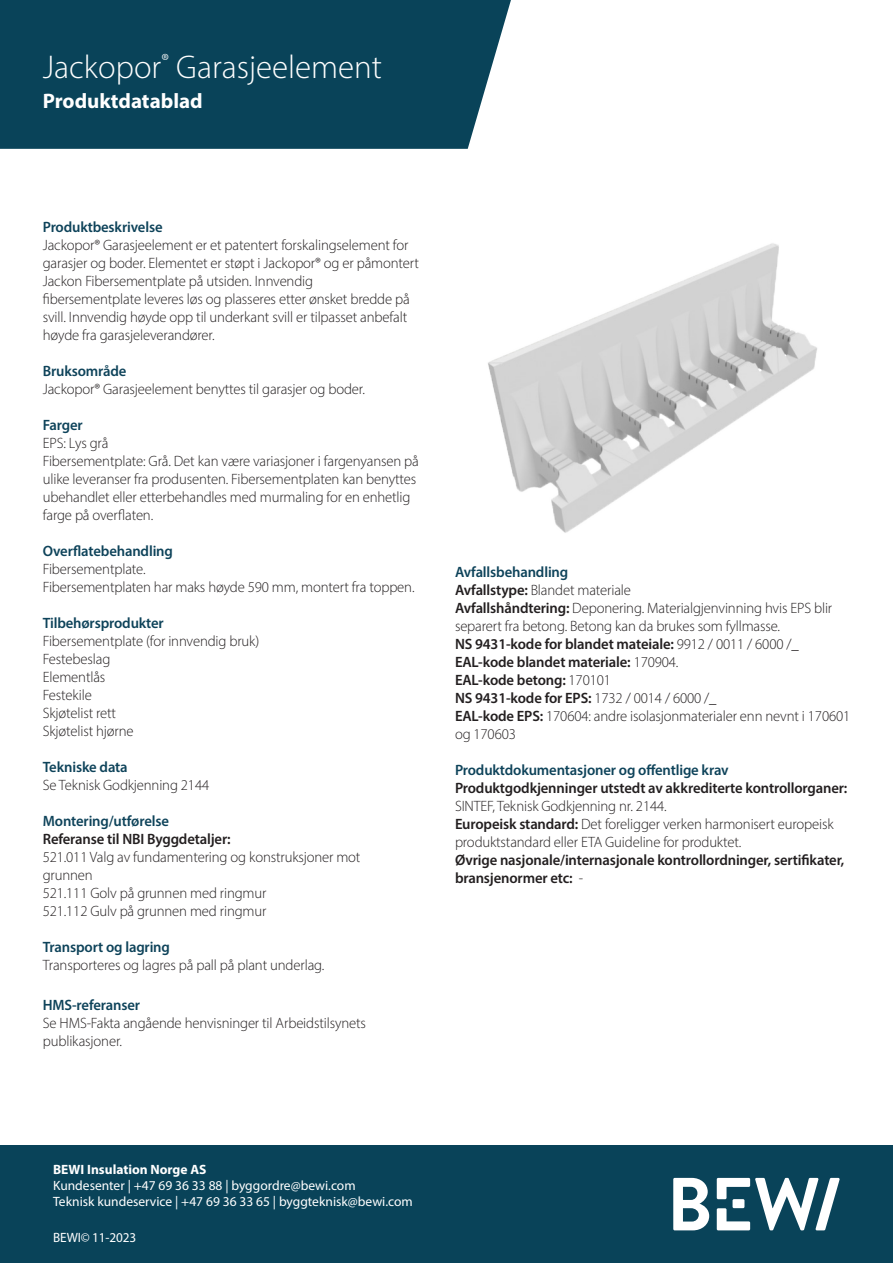
<style>
.page{position:relative;width:893px;height:1263px;background:#fff}
.page>*{position:absolute;margin:0;border:0;box-sizing:border-box;transform-origin:0 0}
.t1{font:300 33px "Myriad Pro";color:#fff}
.t2{font:700 21px "Myriad Pro";color:#fff}
.t3{font:300 15px/18px "Myriad Pro";letter-spacing:-.01em;color:#231f20}
.t4{font:600 15px "Myriad Pro";letter-spacing:-.01em;color:#0e435a}
.t5{font:600 15px/18px "Myriad Pro";letter-spacing:-.01em;color:#231f20}
.t6{font:13.5px/16.2px "Myriad Pro";color:#fff}
.t7{font:700 13.5px "Myriad Pro";color:#fff}
.s1{font-weight:600;color:#0e435a}
.s2{font-weight:600}
.s3{font-weight:300}
</style>
<div class="page">
<div style="left:0;top:1145px;width:893px;height:118px;background:#094359"></div>
<svg style="left:673px;top:1178px;width:36px;height:52px"></svg>
<svg style="left:717px;top:1178px;width:123px;height:52px"></svg>
<div style="left:0;top:0;width:511px;height:149px;background:#094359"></div>
<img style="left:488px;top:243px;width:329px;height:290px">
<h1 class="t1" style="left:43px;top:47px;width:341px">Jackopor<sup>®</sup> Garasjeelement</h1>
<h2 class="t2" style="left:43px;top:87px;width:161px">Produktdatablad</h2>
<p class="t4" style="left:43px;top:218px;width:121px">Produktbeskrivelse</p>
<p class="t3" style="left:43px;top:236px;width:378px">Jackopor® Garasjeelement er et patentert forskalingselement for garasjer og boder. Elementet er støpt i Jackopor® og er påmontert Jackon Fibersementplate på utsiden. Innvendig<br>fibersementplate leveres løs og plasseres etter ønsket bredde på svill. Innvendig høyde opp til underkant svill er tilpasset anbefalt høyde fra garasjeleverandører.</p>
<p class="t4" style="left:43px;top:362px;width:85px">Bruksområde</p>
<p class="t3" style="left:43px;top:380px;width:324px">Jackopor® Garasjeelement benyttes til garasjer og boder.</p>
<p class="t4" style="left:43px;top:416px;width:41px">Farger</p>
<p class="t3" style="left:43px;top:434px;width:378px">EPS: Lys grå<br>Fibersementplate: Grå. Det kan være variasjoner i fargenyansen på ulike leveranser fra produsenten. Fibersementplaten kan benyttes ubehandlet eller etterbehandles med murmaling for en enhetlig farge på overflaten.</p>
<p class="t4" style="left:43px;top:542px;width:132px">Overflatebehandling</p>
<p class="t3" style="left:43px;top:560px;width:373px">Fibersementplate.<br>Fibersementplaten har maks høyde 590 mm, montert fra toppen.</p>
<p class="t4" style="left:43px;top:614px;width:123px">Tilbehørsprodukter</p>
<p class="t3" style="left:43px;top:632px;width:218px">Fibersementplate (for innvendig bruk)<br>Festebeslag<br>Elementlås<br>Festekile<br>Skjøtelist rett<br>Skjøtelist hjørne</p>
<p class="t4" style="left:43px;top:758px;width:86px">Tekniske data</p>
<p class="t3" style="left:43px;top:776px;width:168px">Se Teknisk Godkjenning 2144</p>
<p class="t4" style="left:43px;top:812px;width:128px">Montering/utførelse</p>
<p class="t5" style="left:43px;top:830px;width:189px">Referanse til NBI Byggdetaljer:</p>
<p class="t3" style="left:43px;top:848px;width:319px">521.011 Valg av fundamentering og konstruksjoner mot grunnen<br>521.111 Golv på grunnen med ringmur<br>521.112 Gulv på grunnen med ringmur</p>
<p class="t4" style="left:43px;top:938px;width:129px">Transport og lagring</p>
<p class="t3" style="left:43px;top:956px;width:283px">Transporteres og lagres på pall på plant underlag.</p>
<p class="t4" style="left:43px;top:995px;width:99px">HMS-referanser</p>
<p class="t3" style="left:43px;top:1014px;width:325px">Se HMS-Fakta angående henvisninger til Arbeidstilsynets publikasjoner.</p>
<p class="t3" style="left:455px;top:563px;width:397px"><span class="s1">Avfallsbehandling<br></span><span class="s2">Avfallstype:</span> Blandet materiale<br><span class="s2">Avfallshåndtering:</span> Deponering. Materialgjenvinning hvis EPS blir separert fra betong. Betong kan da brukes som fyllmasse.<br><span class="s2">NS 9431-kode for blandet mateiale:</span> 9912 / 0011 / 6000 /_ <span class="s2">EAL-kode blandet materiale:</span> 170904.<br><span class="s2">EAL-kode betong:</span> 170101<br><span class="s2">NS 9431-kode for EPS:</span> 1732 / 0014 / 6000 /_<br><span class="s2">EAL-kode EPS:</span> 170604: andre isolasjonmaterialer enn nevnt i 170601 og 170603</p>
<p class="t4" style="left:455px;top:760px;width:275px">Produktdokumentasjoner og offentlige krav</p>
<p class="t5" style="left:455px;top:778px;width:394px">Produktgodkjenninger utstedt av akkrediterte kontrollorganer:</p>
<p class="t3" style="left:455px;top:797px;width:380px">SINTEF, Teknisk Godkjenning nr. 2144.<br><span class="s2">Europeisk standard:</span> Det foreligger verken harmonisert europeisk produktstandard eller ETA Guideline for produktet.</p>
<p class="t5" style="left:455px;top:850px;width:391px">Øvrige nasjonale/internasjonale kontrollordninger, sertifikater, bransjenormer etc: <span class="s3">-</span></p>
<p class="t7" style="left:53px;top:1160px;width:155px">BEWI Insulation Norge AS</p>
<p class="t6" style="left:53px;top:1177px;width:361px">Kundesenter | +47 69 36 33 88 | byggordre@bewi.com<br>Teknisk kundeservice | +47 69 36 33 65 | byggteknisk@bewi.com</p>
<p class="t6" style="left:53px;top:1229px;width:85px">BEWI© 11-2023</p>
</div>
